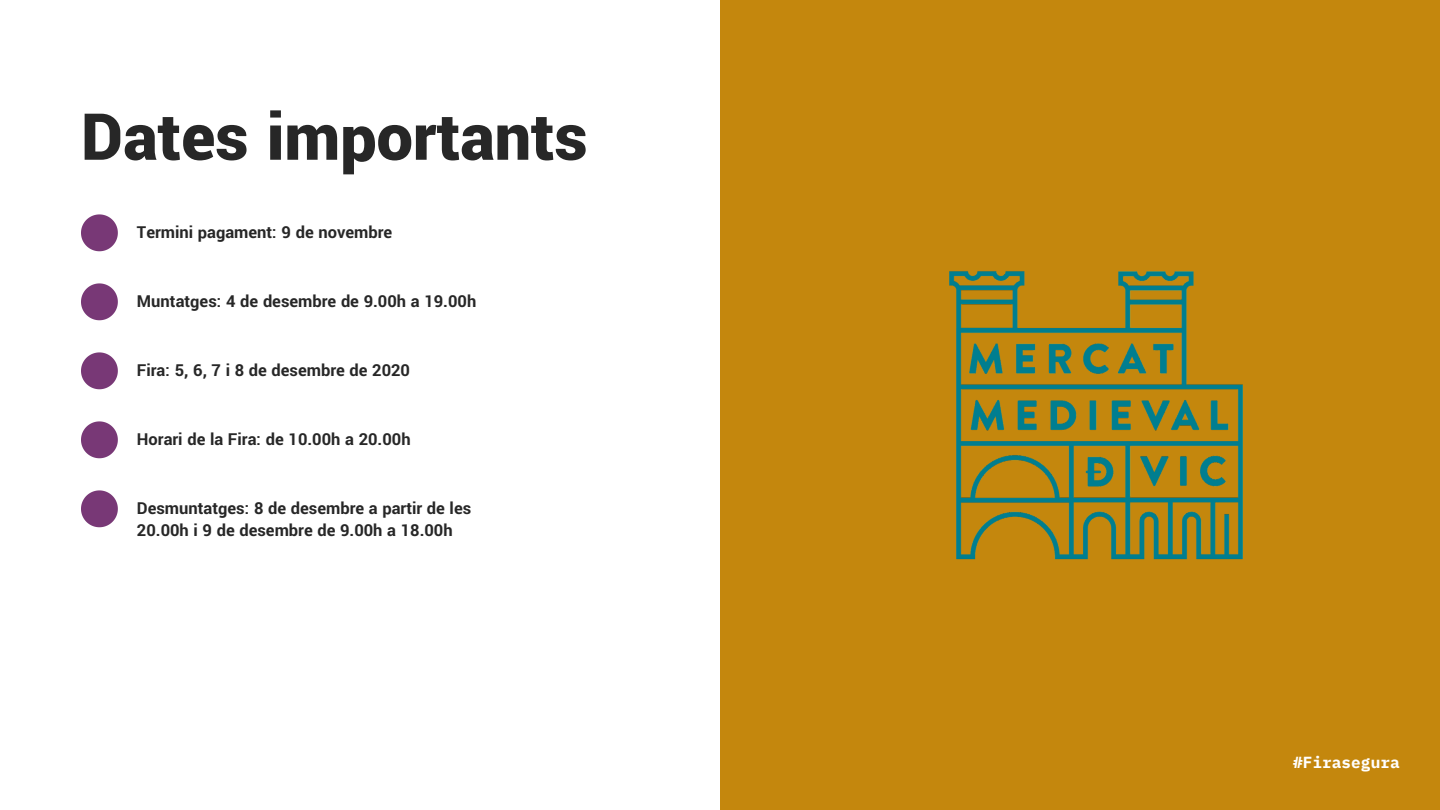
<style>
.page{position:relative;width:1440px;height:810px;background:#fff}
.page>*{position:absolute;margin:0;border:0;box-sizing:border-box;transform-origin:0 0}
.t1{font:900 72px "Yantramanav";color:#272727}
.t2{font:700 18.3px/21.9px "Yantramanav";color:#272727}
.t3{font:700 16px "IBM Plex Mono";letter-spacing:.005em;color:#fff}
</style>
<div class="page">
<svg style="left:81px;top:214px;width:37px;height:37px"></svg>
<svg style="left:81px;top:283px;width:37px;height:37px"></svg>
<svg style="left:81px;top:490px;width:37px;height:37px"></svg>
<svg style="left:81px;top:421px;width:37px;height:37px"></svg>
<svg style="left:81px;top:352px;width:37px;height:37px"></svg>
<div style="left:720px;top:0;width:720px;height:810px;background:#c4870d"></div>
<img style="left:949px;top:271px;width:294px;height:289px">
<h1 class="t1" style="left:81px;top:92px;width:508px">Dates importants</h1>
<p class="t2" style="left:137px;top:222px;width:257px">Termini pagament: 9 de novembre</p>
<p class="t2" style="left:137px;top:291px;width:341px">Muntatges: 4 de desembre de 9.00h a 19.00h</p>
<p class="t2" style="left:137px;top:360px;width:275px">Fira: 5, 6, 7 i 8 de desembre de 2020</p>
<p class="t2" style="left:137px;top:429px;width:275px">Horari de la Fira: de 10.00h a 20.00h</p>
<p class="t2" style="left:137px;top:498px;width:336px">Desmuntatges: 8 de desembre a partir de les<br>20.00h i 9 de desembre de 9.00h a 18.00h</p>
<p class="t3" style="left:1293px;top:752px;width:108px">#Firasegura</p>
</div>
